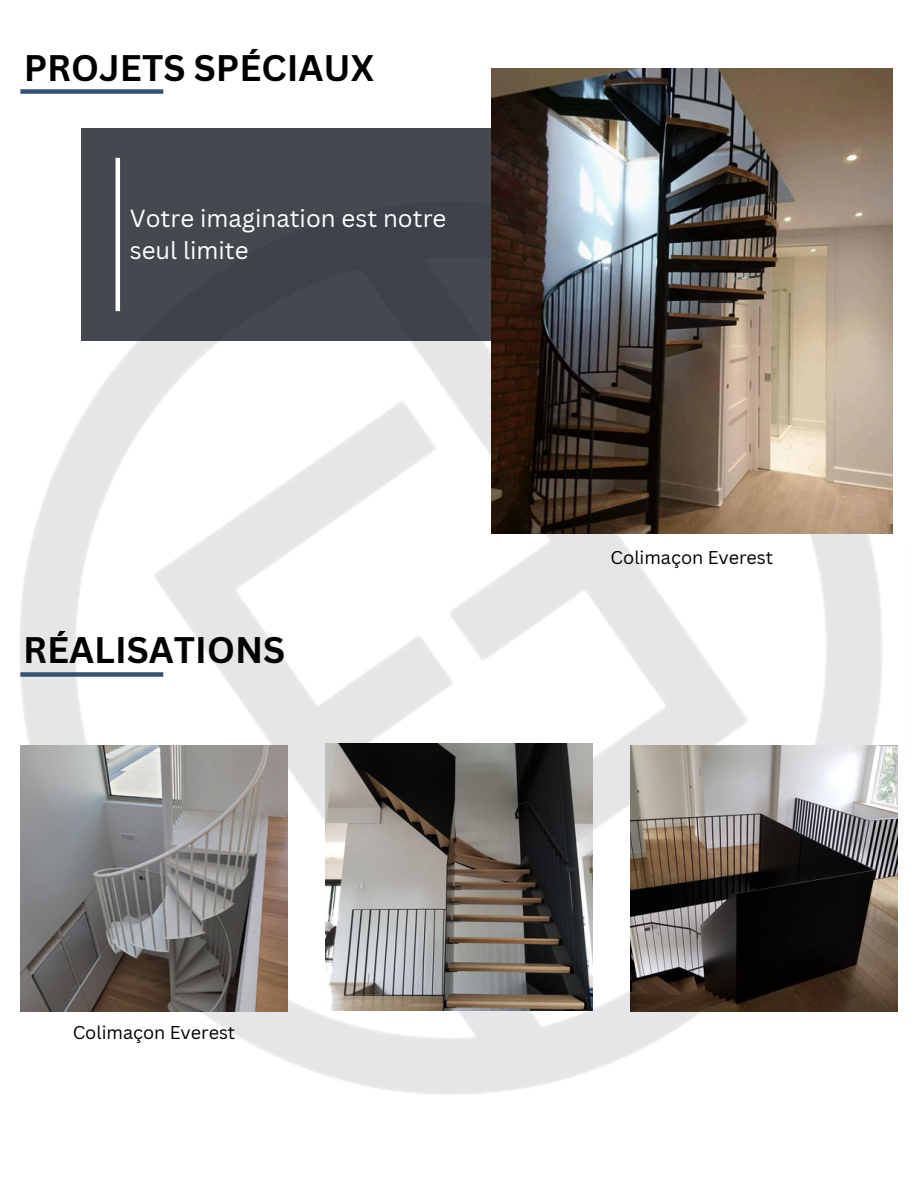
<style>
.page{position:relative;width:918px;height:1188px;background:#fff}
.page>*{position:absolute;margin:0;border:0;box-sizing:border-box;transform-origin:0 0}
.t1{font:700 36px "Canva Sans";color:#000}
.t2{font:24px/32.7px "Canva Sans";color:#fff}
.t3{font:18px "Canva Sans";color:#000}
</style>
<div class="page">
<div style="left:20px;top:89px;width:143px;height:5px;background:#365173"></div>
<div style="left:81px;top:128px;width:803px;height:213px;background:#45494f"></div>
<img style="left:19px;top:191px;width:863px;height:903px">
<hr style="left:116px;top:158px;width:4px;height:153px;background:#fff">
<img style="left:491px;top:68px;width:402px;height:466px">
<div style="left:20px;top:672px;width:143px;height:5px;background:#365173"></div>
<img style="left:20px;top:745px;width:268px;height:267px">
<img style="left:325px;top:744px;width:268px;height:266px">
<img style="left:630px;top:745px;width:268px;height:267px">
<h1 class="t1" style="left:24px;top:46px;width:352px">PROJETS SPÉCIAUX</h1>
<p class="t2" style="left:130px;top:202px;width:318px">Votre imagination est notre seul limite</p>
<h1 class="t1" style="left:23px;top:629px;width:264px">RÉALISATIONS</h1>
<p class="t3" style="left:73px;top:1022px;width:164px">Colimaçon Everest</p>
<p class="t3" style="left:611px;top:547px;width:164px">Colimaçon Everest</p>
</div>
